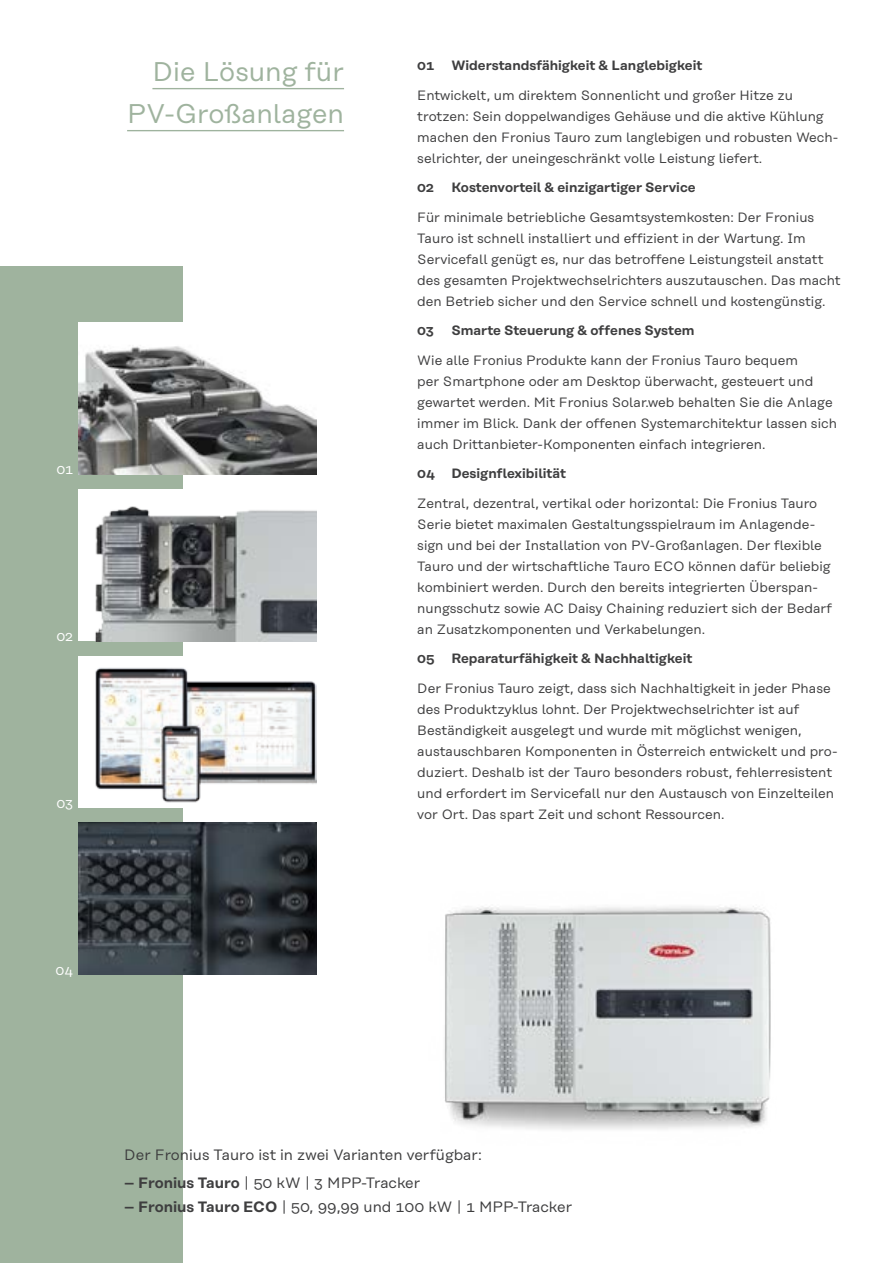
<style>
.page{position:relative;width:893px;height:1263px;background:#fff}
.page>*{position:absolute;margin:0;border:0;box-sizing:border-box;transform-origin:0 0}
.t1{font:27px/42px "Rational Text";color:#9fb39e;text-align:right}
.t2{font:15px "Rational Text";color:#3e3e3f}
.t3{font:13.5px/21px "Rational Text";color:#3e3e3f}
.t4{font:600 13.5px "Rational Text";color:#3e3e3f}
.t5{font:13.5px "Rational Text";color:#fff}
.s1{font-weight:600}
</style>
<div class="page">
<div style="left:0;top:267px;width:183px;height:996px;background:#9fb39e"></div>
<img style="left:444px;top:906px;width:327px;height:224px">
<hr style="left:152px;top:88px;width:192px;height:1px;background:#9fb39e">
<hr style="left:127px;top:130px;width:217px;height:1px;background:#9fb39e">
<img style="left:78px;top:489px;width:238px;height:152px">
<img style="left:78px;top:323px;width:238px;height:151px">
<img style="left:78px;top:656px;width:238px;height:152px">
<img style="left:78px;top:823px;width:238px;height:152px">
<h1 class="t1" style="left:127px;top:51px;width:218px">Die Lösung für<br>PV-Großanlagen</h1>
<p class="t5" style="left:56px;top:462px;width:18px">01</p>
<p class="t5" style="left:56px;top:629px;width:18px">02</p>
<p class="t5" style="left:57px;top:795px;width:18px">03</p>
<p class="t5" style="left:55px;top:962px;width:19px">04</p>
<p class="t4" style="left:417px;top:58px;width:18px">01</p>
<p class="t4" style="left:451px;top:58px;width:253px">Widerstandsfähigkeit &amp; Langlebigkeit</p>
<p class="t3" style="left:417px;top:85px;width:422px">Entwickelt, um direktem Sonnenlicht und großer Hitze zu trotzen: Sein doppelwandiges Gehäuse und die aktive Kühlung machen den Fronius Tauro zum langlebigen und robusten Wech&shy;selrichter, der uneingeschränkt volle Leistung liefert.</p>
<p class="t4" style="left:417px;top:180px;width:18px">02</p>
<p class="t4" style="left:451px;top:180px;width:246px">Kostenvorteil &amp; einzigartiger Service</p>
<p class="t3" style="left:417px;top:207px;width:425px">Für minimale betriebliche Gesamtsystemkosten: Der Fronius Tauro ist schnell installiert und effizient in der Wartung. Im Servicefall genügt es, nur das betroffene Leistungsteil anstatt des gesamten Projektwechselrichters auszutauschen. Das macht den Betrieb sicher und den Service schnell und kostengünstig.</p>
<p class="t4" style="left:417px;top:323px;width:18px">03</p>
<p class="t4" style="left:451px;top:323px;width:245px">Smarte Steuerung &amp; offenes System</p>
<p class="t3" style="left:417px;top:350px;width:421px">Wie alle Fronius Produkte kann der Fronius Tauro bequem<br>per Smartphone oder am Desktop überwacht, gesteuert und gewartet werden. Mit Fronius Solar.web behalten Sie die Anlage immer im Blick. Dank der offenen Systemarchitektur lassen sich auch Drittanbieter-Komponenten einfach integrieren.</p>
<p class="t4" style="left:417px;top:466px;width:150px">04 Designflexibilität</p>
<p class="t3" style="left:417px;top:493px;width:416px">Zentral, dezentral, vertikal oder horizontal: Die Fronius Tauro Serie bietet maximalen Gestaltungsspielraum im Anlagende&shy;sign und bei der Installation von PV-Großanlagen. Der flexible Tauro und der wirtschaftliche Tauro ECO können dafür beliebig kombiniert werden. Durch den bereits integrierten Überspan&shy;nungsschutz sowie AC Daisy Chaining reduziert sich der Bedarf an Zusatzkomponenten und Verkabelungen.</p>
<p class="t4" style="left:417px;top:651px;width:277px">05 Reparaturfähigkeit &amp; Nachhaltigkeit</p>
<p class="t3" style="left:417px;top:678px;width:422px">Der Fronius Tauro zeigt, dass sich Nachhaltigkeit in jeder Phase des Produktzyklus lohnt. Der Projektwechselrichter ist auf Beständigkeit ausgelegt und wurde mit möglichst wenigen, austauschbaren Komponenten in Österreich entwickelt und pro&shy;duziert. Deshalb ist der Tauro besonders robust, fehlerresistent und erfordert im Servicefall nur den Austausch von Einzelteilen vor Ort. Das spart Zeit und schont Ressourcen.</p>
<p class="t2" style="left:124px;top:1146px;width:359px">Der Fronius Tauro ist in zwei Varianten verfügbar:</p>
<p class="t2" style="left:124px;top:1174px;width:298px"><span class="s1">– Fronius Tauro</span> | 50 kW | 3 MPP-Tracker</p>
<p class="t2" style="left:124px;top:1198px;width:449px"><span class="s1">– Fronius Tauro ECO</span> | 50, 99,99 und 100 kW | 1 MPP-Tracker</p>
</div>
